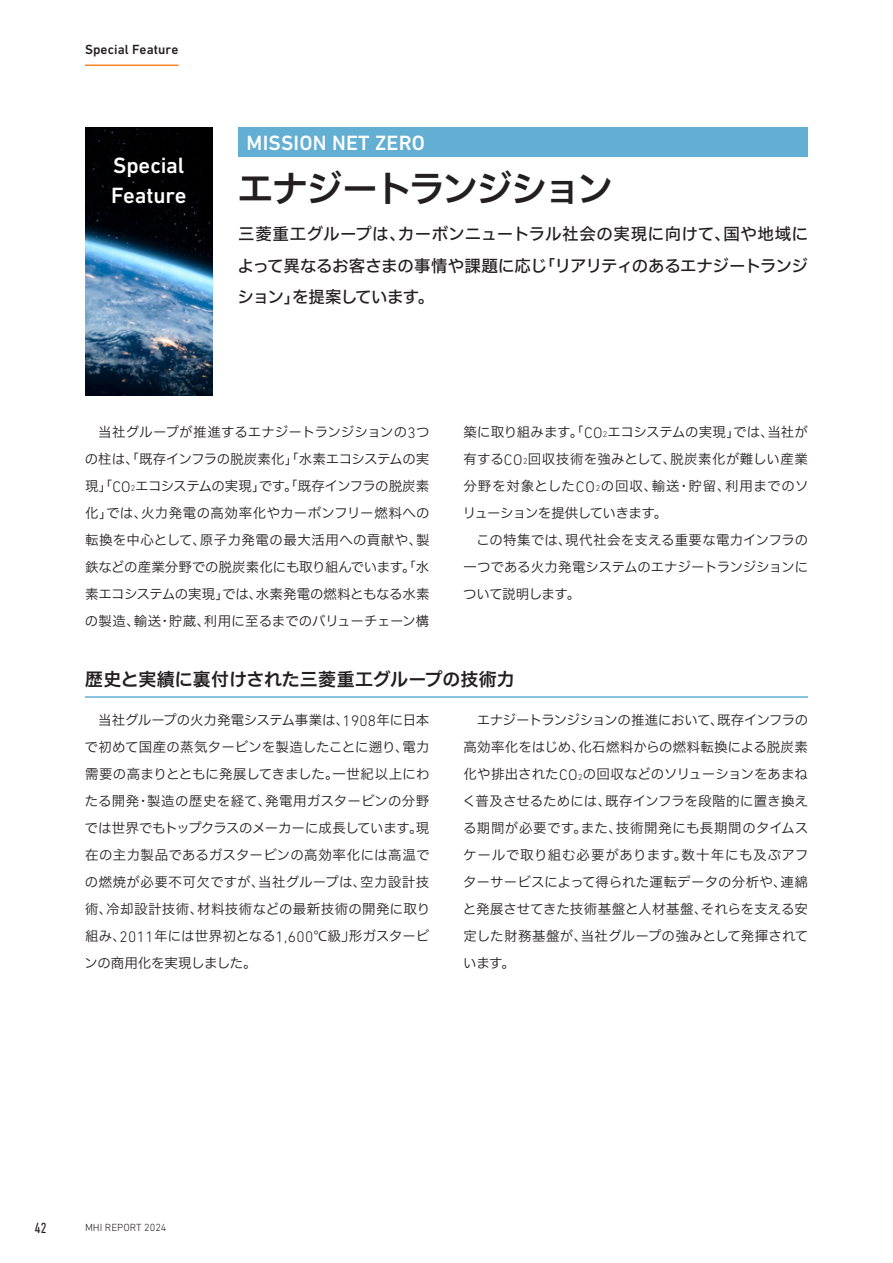
<style>
.page{position:relative;width:893px;height:1263px;background:#fff}
.page>*{position:absolute;margin:0;border:0;box-sizing:border-box;transform-origin:0 0}
.t1{font:36px "Hiragino UD Sans F Std N W6";letter-spacing:-.06em;color:#231f20}
.t2{font:500 22.5px/30px "DIN Next LT Pro";letter-spacing:-.01em;color:#fff}
.t3{font:500 21px "DIN Next LT Pro";letter-spacing:.01em;color:#fff}
.t4{font:18px "Hiragino UD Sans F Std N W6";color:#231f20}
.t5{font:16.5px/31.5px "Hiragino UD Sans F Std N W5";letter-spacing:-.03em;color:#231f20;text-align:justify}
.t6{font:condensed 15px "DIN Next LT Pro";color:#231f20}
.t7{font:13.5px/27px "Hiragino UD Sans F Std N W3";letter-spacing:-.005em;color:#231f20;text-align:justify}
.t8{font:500 13.5px "DIN Next LT Pro";letter-spacing:.005em;color:#231f20}
.t9{font:300 10.5px "DIN Next LT Pro";color:#231f20}
.s1{font-family:"DIN Next LT Pro";font-weight:300;font-size:15.45px}
.s2{font-family:"DIN Next LT Pro";font-weight:300;font-size:8.55px}
</style>
<div class="page">
<hr style="left:85px;top:696px;width:723px;height:2px;background:#62afd3">
<div style="left:238px;top:128px;width:570px;height:29px;background:#62afd3"></div>
<img style="left:85px;top:128px;width:128px;height:267px">
<hr style="left:85px;top:65px;width:93px;height:1px;background:#f58520">
<p class="t8" style="left:85px;top:41px;width:95px">Special Feature</p>
<h2 class="t2" style="left:111px;top:151px;width:77px">Special<br>Feature</h2>
<h3 class="t3" style="left:247px;top:130px;width:180px">MISSION NET ZERO</h3>
<h1 class="t1" style="left:237px;top:161px;width:377px">エナジートランジション</h1>
<p class="t5" style="left:237px;top:217px;width:572px">三菱重工グループは、カーボンニュートラル社会の実現に向けて、国や地域によって異なるお客さまの事情や課題に応じ「リアリティのあるエナジートランジション」を提案しています。</p>
<p class="t7" style="left:85px;top:418px;width:346px;text-indent:13px">当社グループが推進するエナジートランジションの<span class="s1">3</span>つの柱は、「既存インフラの脱炭素化」「水素エコシステムの実現」「<span class="s1">CO</span><span class="s2">2</span>エコシステムの実現」です。「既存インフラの脱炭素化」では、火力発電の高効率化やカーボンフリー燃料への転換を中心として、原子力発電の最大活用への貢献や、製鉄などの産業分野での脱炭素化にも取り組んでいます。「水素エコシステムの実現」では、水素発電の燃料ともなる水素の製造、輸送・貯蔵、利用に至るまでのバリューチェーン構</p>
<p class="t7" style="left:463px;top:418px;width:347px">築に取り組みます。「<span class="s1">CO</span><span class="s2">2</span>エコシステムの実現」では、当社が有する<span class="s1">CO</span><span class="s2">2</span>回収技術を強みとして、脱炭素化が難しい産業分野を対象とした<span class="s1">CO</span><span class="s2">2</span>の回収、輸送・貯留、利用までのソリューションを提供していきます。</p>
<p class="t7" style="left:463px;top:526px;width:347px;text-indent:13px">この特集では、現代社会を支える重要な電力インフラの一つである火力発電システムのエナジートランジションについて説明します。</p>
<h3 class="t4" style="left:85px;top:665px;width:431px">歴史と実績に裏付けされた三菱重工グループの技術力</h3>
<p class="t7" style="left:85px;top:706px;width:347px;text-indent:14px">当社グループの火力発電システム事業は、<span class="s1">1908</span>年に日本で初めて国産の蒸気タービンを製造したことに遡り、電力需要の高まりとともに発展してきました。一世紀以上にわたる開発・製造の歴史を経て、発電用ガスタービンの分野では世界でもトップクラスのメーカーに成長しています。現在の主力製品であるガスタービンの高効率化には高温での燃焼が必要不可欠ですが、当社グループは、空力設計技術、冷却設計技術、材料技術などの最新技術の開発に取り組み、<span class="s1">2011</span>年には世界初となる<span class="s1">1,600</span>℃級<span class="s1">J</span>形ガスタービンの商用化を実現しました。</p>
<p class="t7" style="left:463px;top:706px;width:348px;text-indent:14px">エナジートランジションの推進において、既存インフラの高効率化をはじめ、化石燃料からの燃料転換による脱炭素化や排出された<span class="s1">CO</span><span class="s2">2</span>の回収などのソリューションをあまねく普及させるためには、既存インフラを段階的に置き換える期間が必要です。また、技術開発にも長期間のタイムスケールで取り組む必要があります。数十年にも及ぶアフターサービスによって得られた運転データの分析や、連綿と発展させてきた技術基盤と人材基盤、それらを支える安定した財務基盤が、当社グループの強みとして発揮されています。</p>
<p class="t6" style="left:35px;top:1219px;width:14px">42</p>
<p class="t9" style="left:85px;top:1222px;width:83px">MHI REPORT 2024</p>
</div>
